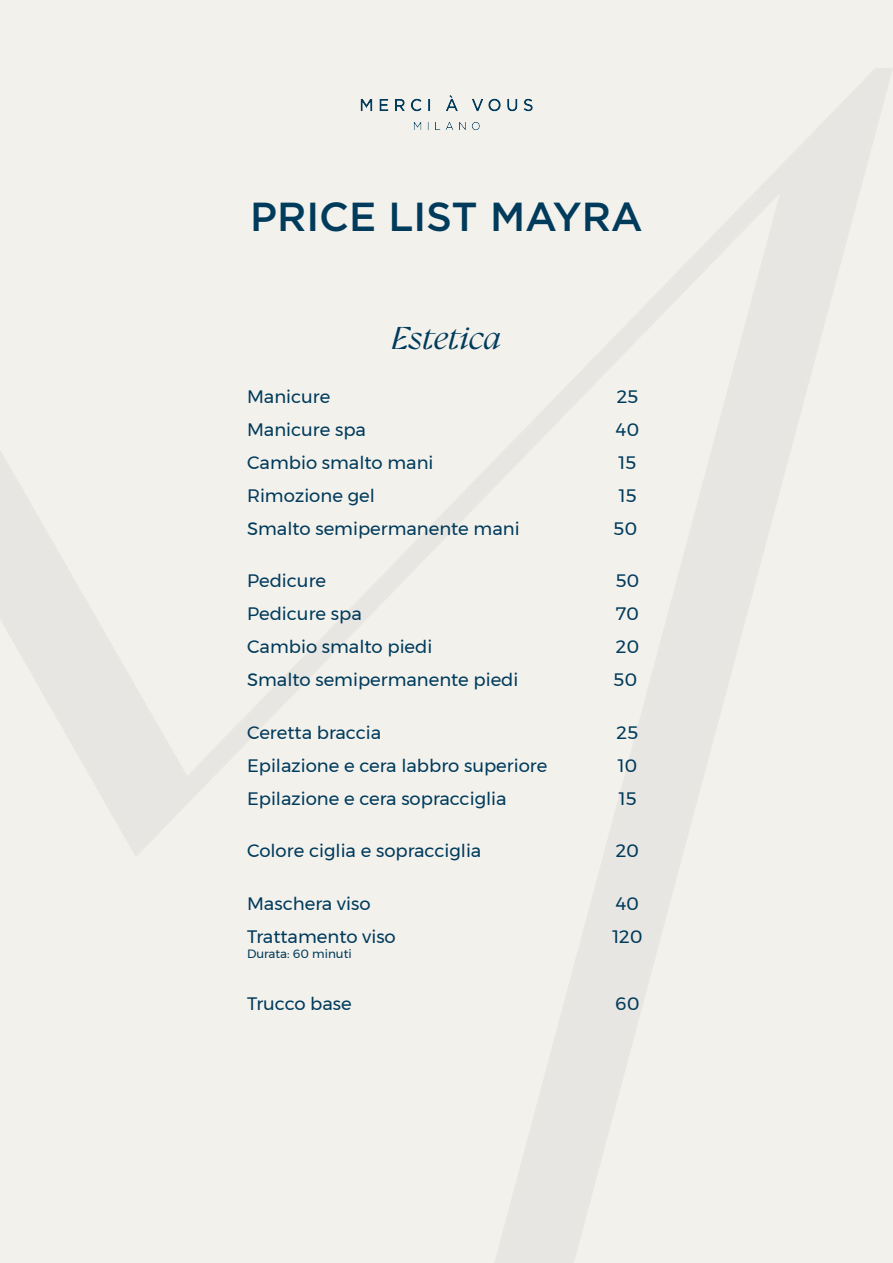
<style>
.page{position:relative;width:893px;height:1263px;background:#fff}
.page>*{position:absolute;margin:0;border:0;box-sizing:border-box;transform-origin:0 0}
.t1{font:500 40.5px "Gotham Pro";color:#003b5c}
.t2{font:italic 300 31.5px "Gyst Variable";letter-spacing:-.005em;color:#003b5c}
.t3{font:18px "Montserrat";color:#003b5c}
.t4{font:12px "Montserrat";color:#003b5c}
</style>
<div class="page">
<img style="left:0;top:0;width:893px;height:1263px">
<h1 class="t1" style="left:250px;top:193px;width:394px">PRICE LIST MAYRA</h1>
<h2 class="t2" style="left:392px;top:321px;width:111px">Estetica</h2>
<p class="t3" style="left:247px;top:383px;width:85px">Manicure</p>
<p class="t3" style="left:617px;top:383px;width:23px">25</p>
<p class="t3" style="left:247px;top:416px;width:121px">Manicure spa</p>
<p class="t3" style="left:616px;top:416px;width:25px">40</p>
<p class="t3" style="left:247px;top:449px;width:188px">Cambio smalto mani</p>
<p class="t3" style="left:618px;top:449px;width:19px">15</p>
<p class="t3" style="left:247px;top:482px;width:129px">Rimozione gel</p>
<p class="t3" style="left:619px;top:482px;width:19px">15</p>
<p class="t3" style="left:247px;top:515px;width:274px">Smalto semipermanente mani</p>
<p class="t3" style="left:613px;top:515px;width:25px">50</p>
<p class="t3" style="left:247px;top:567px;width:81px">Pedicure</p>
<p class="t3" style="left:615px;top:567px;width:25px">50</p>
<p class="t3" style="left:247px;top:600px;width:116px">Pedicure spa</p>
<p class="t3" style="left:616px;top:600px;width:25px">70</p>
<p class="t3" style="left:247px;top:633px;width:187px">Cambio smalto piedi</p>
<p class="t3" style="left:616px;top:633px;width:25px">20</p>
<p class="t3" style="left:247px;top:666px;width:273px">Smalto semipermanente piedi</p>
<p class="t3" style="left:613px;top:666px;width:25px">50</p>
<p class="t3" style="left:247px;top:719px;width:136px">Ceretta braccia</p>
<p class="t3" style="left:617px;top:719px;width:23px">25</p>
<p class="t3" style="left:247px;top:752px;width:302px">Epilazione e cera labbro superiore</p>
<p class="t3" style="left:618px;top:752px;width:21px">10</p>
<p class="t3" style="left:247px;top:785px;width:261px">Epilazione e cera sopracciglia</p>
<p class="t3" style="left:619px;top:785px;width:19px">15</p>
<p class="t3" style="left:247px;top:837px;width:236px">Colore ciglia e sopracciglia</p>
<p class="t3" style="left:616px;top:837px;width:25px">20</p>
<p class="t3" style="left:247px;top:890px;width:125px">Maschera viso</p>
<p class="t3" style="left:616px;top:890px;width:25px">40</p>
<p class="t3" style="left:247px;top:923px;width:150px">Trattamento viso</p>
<p class="t3" style="left:613px;top:923px;width:31px">120</p>
<p class="t4" style="left:247px;top:944px;width:106px">Durata: 60 minuti</p>
<p class="t3" style="left:247px;top:990px;width:106px">Trucco base</p>
<p class="t3" style="left:615px;top:990px;width:26px">60</p>
</div>
